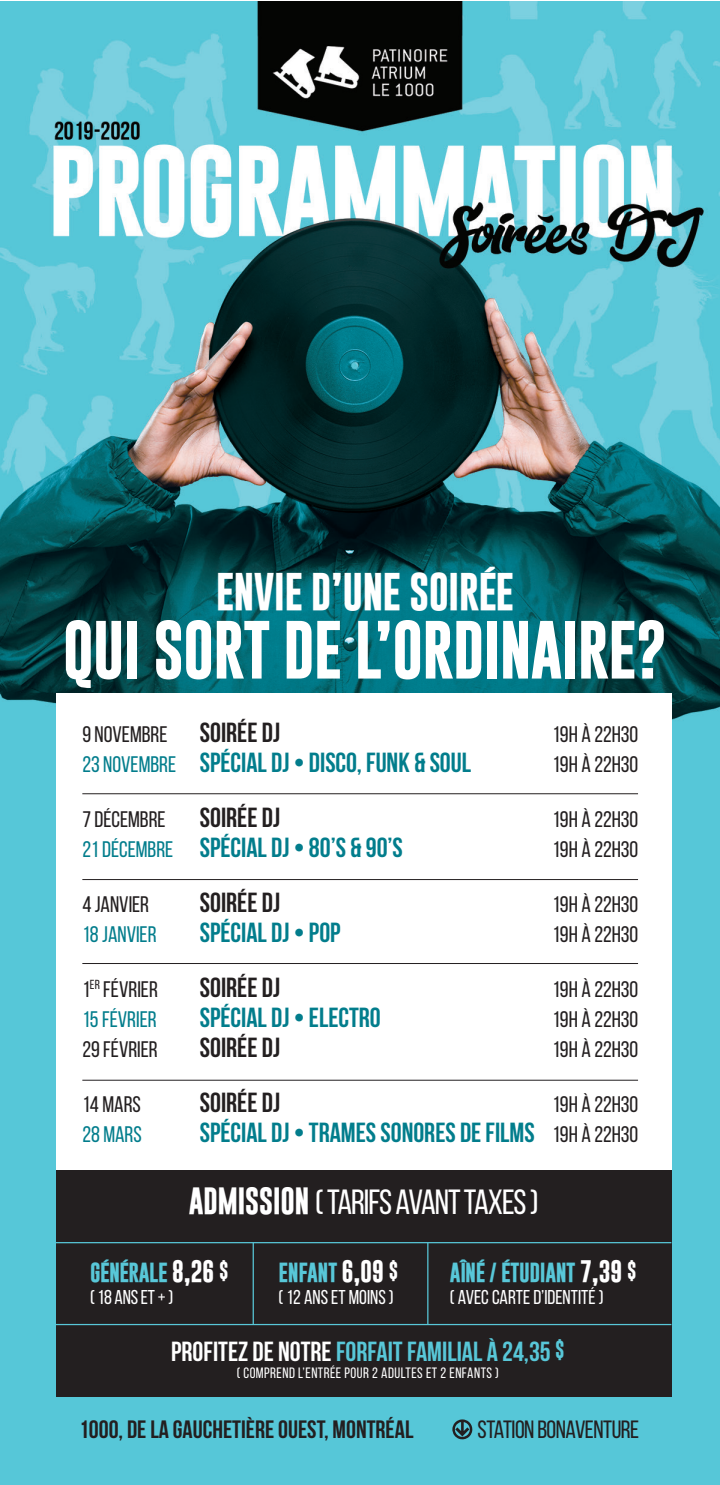
<style>
.page{position:relative;width:720px;height:1485px;background:#fff}
.page>*{position:absolute;margin:0;border:0;box-sizing:border-box;transform-origin:0 0}
.t1{font:700 59px "Gobold";letter-spacing:-.02em;color:#fff}
.t2{font:700 38.25px "Gobold";letter-spacing:-.02em;color:#fff}
.t3{font:35px "Bebas Neue";letter-spacing:-.03em;color:#fff}
.t4{font:700 27.5px "Bebas Neue";color:#027d8c}
.t5{font:700 27.5px "Bebas Neue";color:#58c7d8}
.t6{font:700 27.5px "Bebas Neue";color:#231f20}
.t7{font:700 25px "Bebas Neue";color:#231f20}
.t8{font:25px "Bebas Neue";letter-spacing:-.02em;color:#231f20}
.t9{font:22.5px "Bebas Neue";color:#231f20}
.t10{font:22.5px "Bebas Neue";color:#027d8c}
.t11{font:20px "Bebas Neue";color:#fff}
.t12{font:700 20px "Gobold";letter-spacing:-.02em;color:#58c7d8}
.t13{font:15px "Bebas Neue";letter-spacing:.03em;color:#fff}
.s1{font-weight:700;font-size:27.5px}
.s2{font-weight:400;font-size:22.5px}
.s3{font-weight:400;font-size:22.5px;color:#231f20}
.s4{font-family:"Gobold";font-weight:700;font-size:27.5px}
.s5{font-size:22.5px;color:#fff}
.s6{font-size:17.5px;color:#fff}
.s7{color:#fff}
.s8{font-family:"Gobold";font-size:17.5px}
</style>
<div class="page">
<img style="left:0;top:1px;width:720px;height:1484px">
<div style="left:56px;top:1047px;width:615px;height:349px;background:#231f20"></div>
<hr style="left:253px;top:1243px;width:1px;height:81px;background:#58c7d8">
<hr style="left:427px;top:1243px;width:1px;height:81px;background:#58c7d8">
<hr style="left:56px;top:1324px;width:615px;height:1px;background:#58c7d8">
<hr style="left:56px;top:1242px;width:615px;height:1px;background:#58c7d8">
<div style="left:56px;top:693px;width:615px;height:477px;background:#fff"></div>
<hr style="left:82px;top:879px;width:556px;height:1px;background:#231f20">
<hr style="left:82px;top:963px;width:556px;height:1px;background:#231f20">
<hr style="left:82px;top:1080px;width:556px;height:1px;background:#231f20">
<hr style="left:82px;top:793px;width:556px;height:1px;background:#231f20">
<svg style="left:452px;top:1419px;width:21px;height:21px"></svg>
<p class="t2" style="left:216px;top:567px;width:300px">ENVIE D’UNE SOIRÉE</p>
<p class="t1" style="left:63px;top:611px;width:606px">QUI SORT DE L’ORDINAIRE?</p>
<p class="t9" style="left:82px;top:722px;width:199px">9 NOVEMBRE <span class="s1">SOIRÉE DJ</span></p>
<p class="t9" style="left:552px;top:722px;width:88px">19H À 22H30</p>
<p class="t4" style="left:82px;top:747px;width:390px"><span class="s2">23 NOVEMBRE</span> SPÉCIAL DJ • DISCO, FUNK &amp; SOUL</p>
<p class="t9" style="left:552px;top:752px;width:88px">19H À 22H30</p>
<p class="t9" style="left:82px;top:807px;width:199px">7 DÉCEMBRE <span class="s1">SOIRÉE DJ</span></p>
<p class="t9" style="left:552px;top:807px;width:88px">19H À 22H30</p>
<p class="t4" style="left:82px;top:832px;width:322px"><span class="s2">21 DÉCEMBRE</span> SPÉCIAL DJ • 80’S &amp; 90’S</p>
<p class="t9" style="left:552px;top:837px;width:88px">19H À 22H30</p>
<p class="t9" style="left:82px;top:892px;width:68px">4 JANVIER</p>
<p class="t6" style="left:200px;top:887px;width:82px">SOIRÉE DJ</p>
<p class="t9" style="left:552px;top:892px;width:88px">19H À 22H30</p>
<p class="t10" style="left:82px;top:922px;width:76px">18 JANVIER</p>
<p class="t4" style="left:200px;top:917px;width:142px">SPÉCIAL DJ • POP</p>
<p class="t9" style="left:552px;top:922px;width:88px">19H À 22H30</p>
<p class="t9" style="left:82px;top:977px;width:77px">1<sup>ER</sup> FÉVRIER</p>
<p class="t6" style="left:200px;top:972px;width:82px">SOIRÉE DJ</p>
<p class="t9" style="left:552px;top:977px;width:88px">19H À 22H30</p>
<p class="t10" style="left:82px;top:1007px;width:76px">15 FÉVRIER</p>
<p class="t4" style="left:200px;top:1002px;width:182px">SPÉCIAL DJ • ELECTRO</p>
<p class="t9" style="left:552px;top:1007px;width:88px">19H À 22H30</p>
<p class="t9" style="left:82px;top:1037px;width:77px">29 FÉVRIER</p>
<p class="t6" style="left:200px;top:1032px;width:82px">SOIRÉE DJ</p>
<p class="t9" style="left:552px;top:1037px;width:88px">19H À 22H30</p>
<p class="t9" style="left:82px;top:1092px;width:60px">14 MARS</p>
<p class="t6" style="left:200px;top:1087px;width:82px">SOIRÉE DJ</p>
<p class="t9" style="left:552px;top:1092px;width:88px">19H À 22H30</p>
<p class="t10" style="left:82px;top:1122px;width:61px">28 MARS</p>
<p class="t4" style="left:200px;top:1117px;width:440px">SPÉCIAL DJ • TRAMES SONORES DE FILMS <span class="s3">19H À 22H30</span></p>
<p class="t3" style="left:189px;top:1183px;width:351px"><span class="s4">ADMISSION</span> ( TARIFS AVANT TAXES )</p>
<p class="t12" style="left:90px;top:1259px;width:140px">GÉNÉRALE <span class="s5">8,26</span> <span class="s6">$</span></p>
<p class="t11" style="left:90px;top:1287px;width:85px">( 18 ANS ET + )</p>
<p class="t12" style="left:279px;top:1259px;width:121px">ENFANT <span class="s5">6,09</span> <span class="s6">$</span></p>
<p class="t11" style="left:279px;top:1287px;width:117px">( 12 ANS ET MOINS )</p>
<p class="t12" style="left:450px;top:1259px;width:188px">AÎNÉ / ÉTUDIANT <span class="s5">7,39</span> <span class="s6">$</span></p>
<p class="t11" style="left:450px;top:1287px;width:155px">( AVEC CARTE D’IDENTITÉ )</p>
<p class="t5" style="left:171px;top:1336px;width:395px"><span class="s7">PROFITEZ DE NOTRE</span> FORFAIT FAMILIAL À 24,35 <span class="s8">$</span></p>
<p class="t13" style="left:237px;top:1365px;width:264px">( COMPREND L’ENTRÉE POUR 2 ADULTES ET 2 ENFANTS )</p>
<p class="t7" style="left:79px;top:1416px;width:336px">1000, DE LA GAUCHETIÈRE OUEST, MONTRÉAL</p>
<p class="t8" style="left:478px;top:1416px;width:163px">STATION BONAVENTURE</p>
</div>
